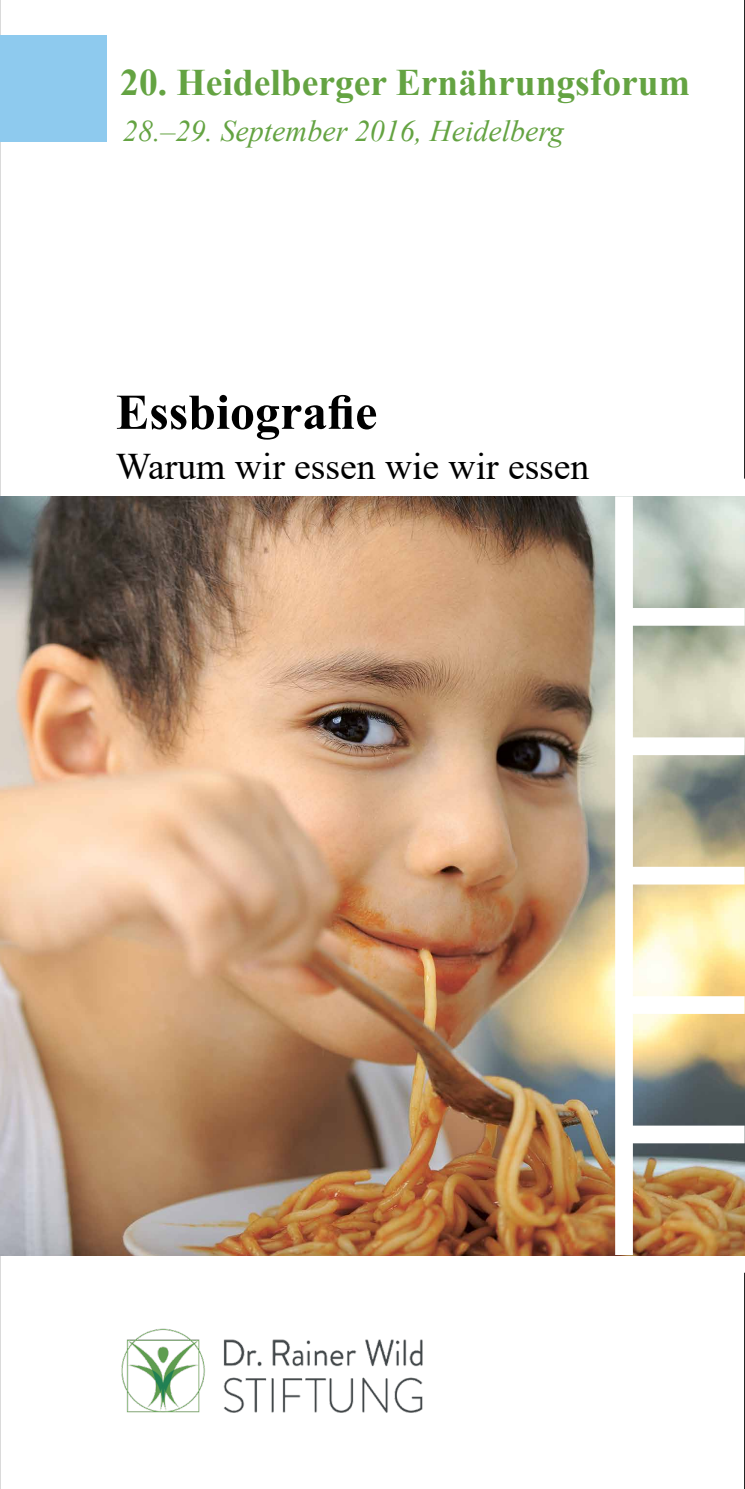
<style>
.page{position:relative;width:745px;height:1489px;background:#fff}
.page>*{position:absolute;margin:0;border:0;box-sizing:border-box;transform-origin:0 0}
.t1{font:700 50px "Times New Roman";color:#000}
.t2{font:700 37.5px "Times New Roman";color:#64a342}
.t3{font:37.5px "Times New Roman";color:#000}
.t4{font:italic 30px "Times New Roman";color:#64a342}
</style>
<div class="page">
<img style="left:121px;top:1328px;width:302px;height:85px">
<div style="left:0;top:35px;width:106px;height:107px;background:#8ecaee"></div>
<img style="left:0;top:496px;width:744px;height:758px">
<div style="left:614px;top:496px;width:18px;height:758px;background:#fff"></div>
<div style="left:625px;top:608px;width:119px;height:17px;background:#fff"></div>
<div style="left:625px;top:737px;width:119px;height:18px;background:#fff"></div>
<div style="left:625px;top:866px;width:119px;height:18px;background:#fff"></div>
<div style="left:625px;top:996px;width:119px;height:17px;background:#fff"></div>
<div style="left:625px;top:1125px;width:119px;height:18px;background:#fff"></div>
<p class="t2" style="left:120px;top:55px;width:571px">20. Heidelberger Ernährungsforum</p>
<p class="t4" style="left:123px;top:110px;width:442px">28.–29. September 2016, Heidelberg</p>
<h1 class="t1" style="left:116px;top:376px;width:263px">Essbiografie</h1>
<p class="t3" style="left:116px;top:440px;width:474px">Warum wir essen wie wir essen</p>
</div>
